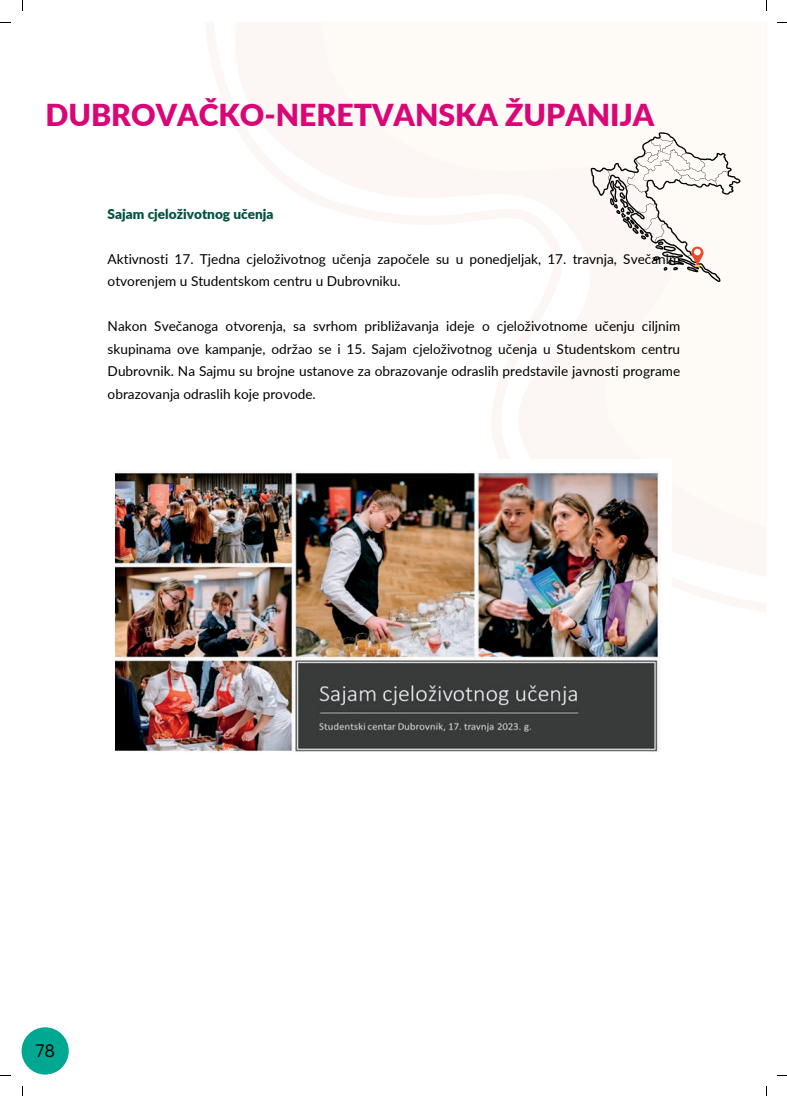
<style>
.page{position:relative;width:787px;height:1096px;background:#fff}
.page>*{position:absolute;margin:0;border:0;box-sizing:border-box;transform-origin:0 0}
.t1{font:900 30.25px "Lato";color:#d80676}
.t2{font:17.5px "Canva Sans";color:#000}
.t3{font:13.62px/22.5px "Lato";color:#000}
.t4{font:900 13.62px "Lato";color:#00533d}
</style>
<div class="page">
<svg style="left:205px;top:22px;width:561px;height:590px;fill:#fefaf6"></svg>
<img style="left:116px;top:460px;width:556px;height:292px">
<div style="left:22px;top:1027px;width:47px;height:47px;background:#00a791;border-radius:50%"></div>
<svg style="left:591px;top:132px;width:150px;height:150px"></svg>
<div style="left:694px;top:249px;width:7px;height:6px;background:#fff;border-radius:50%"></div>
<p class="t1" style="left:45px;top:96px;width:610px">DUBROVAČKO-NERETVANSKA ŽUPANIJA</p>
<p class="t4" style="left:108px;top:205px;width:167px">Sajam cjeloživotnog učenja</p>
<p class="t3" style="left:108px;top:247px;width:574px">Aktivnosti 17. Tjedna cjeloživotnog učenja započele su u ponedjeljak, 17. travnja, Svečanim otvorenjem u Studentskom centru u Dubrovniku.</p>
<p class="t3" style="left:108px;top:315px;width:574px;text-align:justify">Nakon Svečanoga otvorenja, sa svrhom približavanja ideje o cjeloživotnome učenju ciljnim skupinama ove kampanje, održao se i 15. Sajam cjeloživotnog učenja u Studentskom centru Dubrovnik. Na Sajmu su brojne ustanove za obrazovanje odraslih predstavile javnosti programe obrazovanja odraslih koje provode.</p>
<p class="t2" style="left:36px;top:1038px;width:21px">78</p>
</div>
